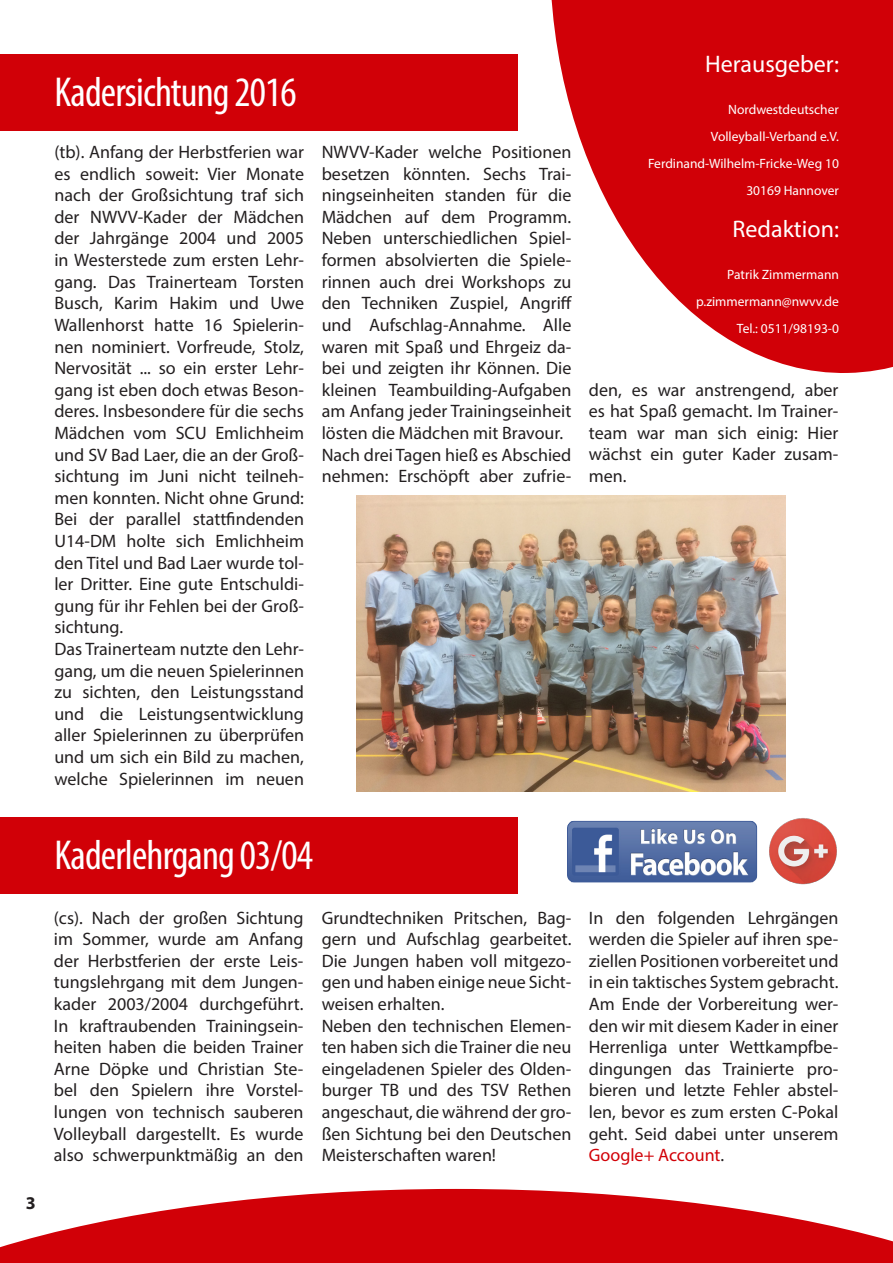
<style>
.page{position:relative;width:893px;height:1263px;background:#fff}
.page>*{position:absolute;margin:0;border:0;box-sizing:border-box;transform-origin:0 0}
.t1{font:condensed 42px "Myriad Pro";letter-spacing:-.02em;color:#fff}
.t2{font:24px "Myriad Pro";color:#fff}
.t3{font:18px/21.6px "Myriad Pro";color:#231f20;text-align:justify}
.t4{font:700 18px "Myriad Pro";color:#231f20}
.t5{font:13.5px "Myriad Pro";color:#fff}
.s1{color:#d10007}
</style>
<div class="page">
<svg style="left:551px;top:0;width:342px;height:373px;fill:#d10007"></svg>
<img style="left:567px;top:820px;width:191px;height:62px">
<div style="left:0;top:54px;width:517px;height:77px;background:#d10007"></div>
<img style="left:357px;top:496px;width:429px;height:296px">
<svg style="left:0;top:1189px;width:893px;height:74px;fill:#d10007"></svg>
<div style="left:0;top:817px;width:517px;height:76px;background:#d10007"></div>
<img style="left:769px;top:818px;width:68px;height:67px">
<p class="t1" style="left:54px;top:67px;width:244px">Kadersichtung 2016</p>
<p class="t3" style="left:54px;top:141px;width:251px">(tb). Anfang der Herbstferien war es endlich soweit: Vier Monate nach der Großsichtung traf sich der NWVV-Kader der Mädchen der Jahrgänge 2004 und 2005 in Westerstede zum ersten Lehr&shy;gang. Das Trainerteam Torsten Busch, Karim Hakim und Uwe Wallenhorst hatte 16 Spielerin&shy;nen nominiert. Vorfreude, Stolz, Nervosität ... so ein erster Lehr&shy;gang ist eben doch etwas Beson&shy;deres. Insbesondere für die sechs Mädchen vom SCU Emlichheim und SV Bad Laer, die an der Groß&shy;sichtung im Juni nicht teilneh&shy;men konnten. Nicht ohne Grund:<br>Bei der parallel stattfindenden U14-DM holte sich Emlichheim den Titel und Bad Laer wurde tol&shy;ler Dritter. Eine gute Entschuldi&shy;gung für ihr Fehlen bei der Groß&shy;sichtung.</p>
<p class="t3" style="left:54px;top:638px;width:251px">Das Trainerteam nutzte den Lehr&shy;gang, um die neuen Spielerinnen zu sichten, den Leistungsstand und die Leistungsentwicklung aller Spielerinnen zu überprüfen und um sich ein Bild zu machen, welche Spielerinnen im neuen</p>
<p class="t3" style="left:322px;top:141px;width:252px">NWVV-Kader welche Positionen besetzen könnten. Sechs Trai&shy;ningseinheiten standen für die Mädchen auf dem Programm.<br>Neben unterschiedlichen Spiel&shy;formen absolvierten die Spiele&shy;rinnen auch drei Workshops zu den Techniken Zuspiel, Angriff und Aufschlag-Annahme. Alle waren mit Spaß und Ehrgeiz da&shy;bei und zeigten ihr Können. Die kleinen Teambuilding-Aufgaben am Anfang jeder Trainingseinheit lösten die Mädchen mit Bravour.</p>
<p class="t3" style="left:322px;top:443px;width:251px">Nach drei Tagen hieß es Abschied nehmen: Erschöpft aber zufrie-</p>
<p class="t2" style="left:705px;top:49px;width:135px">Herausgeber:</p>
<p class="t5" style="left:728px;top:101px;width:112px">Nordwestdeutscher</p>
<p class="t5" style="left:711px;top:128px;width:130px">Volleyball-Verband e.V.</p>
<p class="t5" style="left:648px;top:155px;width:192px">Ferdinand-Wilhelm-Fricke-Weg 10</p>
<p class="t5" style="left:746px;top:182px;width:94px">30169 Hannover</p>
<p class="t2" style="left:732px;top:214px;width:108px">Redaktion:</p>
<p class="t5" style="left:727px;top:266px;width:113px">Patrik Zimmermann</p>
<p class="t5" style="left:696px;top:293px;width:144px">p.zimmermann@nwvv.de</p>
<p class="t5" style="left:737px;top:320px;width:104px">Tel.: 0511/98193-0</p>
<p class="t3" style="left:589px;top:378px;width:251px">den, es war anstrengend, aber es hat Spaß gemacht. Im Trainer&shy;team war man sich einig: Hier wächst ein guter Kader zusam&shy;men.</p>
<p class="t4" style="left:26px;top:1191px;width:11px">3</p>
<p class="t1" style="left:54px;top:830px;width:260px">Kaderlehrgang 03/04</p>
<p class="t3" style="left:54px;top:906px;width:251px">(cs). Nach der großen Sichtung im Sommer, wurde am Anfang der Herbstferien der erste Leis&shy;tungslehrgang mit dem Jungen&shy;kader 2003/2004 durchgeführt.<br>In kraftraubenden Trainingsein&shy;heiten haben die beiden Trainer Arne Döpke und Christian Ste&shy;bel den Spielern ihre Vorstel&shy;lungen von technisch sauberen Volleyball dargestellt. Es wurde also schwerpunktmäßig an den</p>
<p class="t3" style="left:322px;top:906px;width:251px">Grundtechniken Pritschen, Bag&shy;gern und Aufschlag gearbeitet.<br>Die Jungen haben voll mitgezo&shy;gen und haben einige neue Sicht&shy;weisen erhalten.</p>
<p class="t3" style="left:322px;top:1014px;width:251px">Neben den technischen Elemen&shy;ten haben sich die Trainer die neu eingeladenen Spieler des Olden&shy;burger TB und des TSV Rethen angeschaut, die während der gro&shy;ßen Sichtung bei den Deutschen Meisterschaften waren!</p>
<p class="t3" style="left:589px;top:906px;width:251px">In den folgenden Lehrgängen werden die Spieler auf ihren spe&shy;ziellen Positionen vorbereitet und in ein taktisches System gebracht.<br>Am Ende der Vorbereitung wer&shy;den wir mit diesem Kader in einer Herrenliga unter Wettkampfbe&shy;dingungen das Trainierte pro&shy;bieren und letzte Fehler abstel&shy;len, bevor es zum ersten C-Pokal geht. Seid dabei unter unserem <span class="s1">Google+ Account</span>.</p>
</div>
